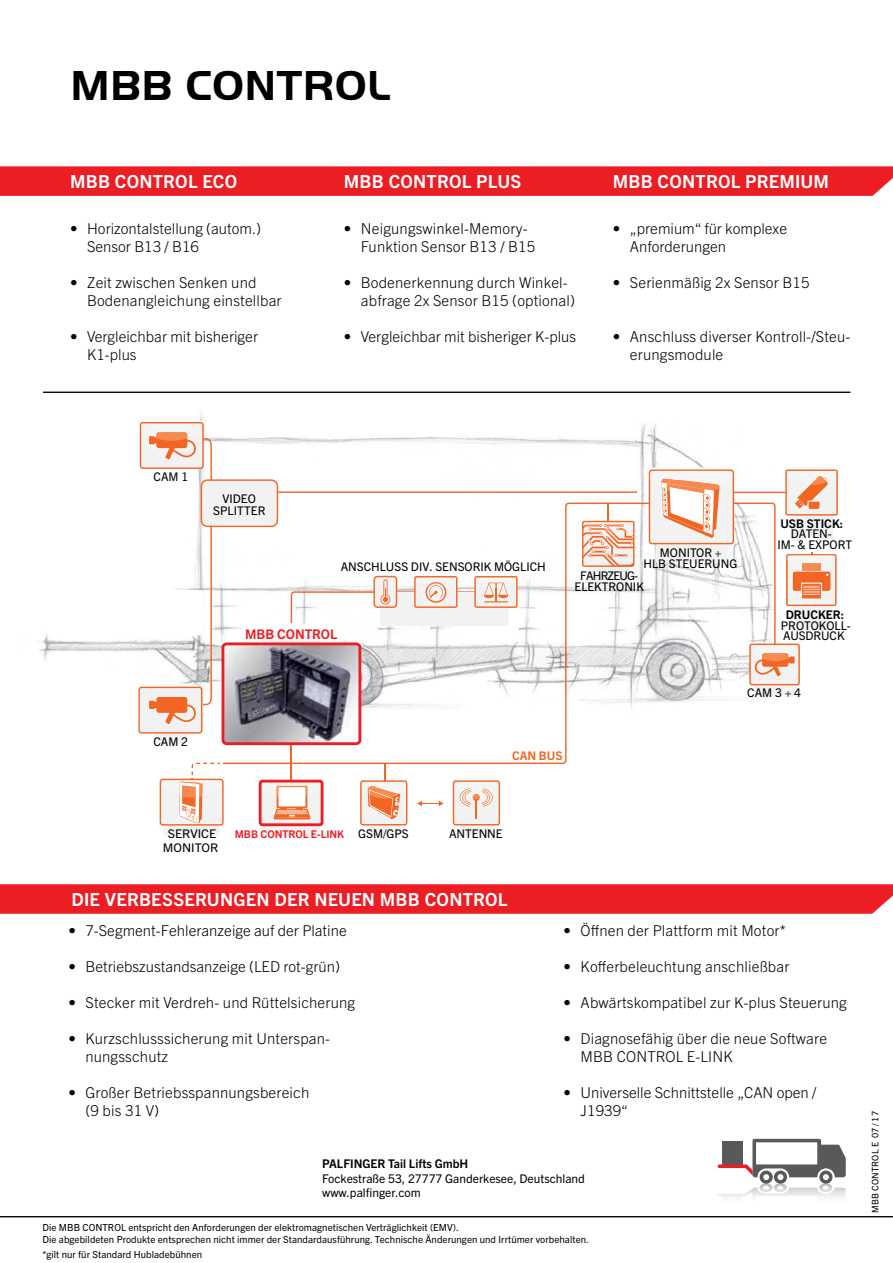
<style>
.page{position:relative;width:893px;height:1263px;background:#fff}
.page>*{position:absolute;margin:0;border:0;box-sizing:border-box;transform-origin:0 0}
.t1{font:700 43.5px "Palfinger Handel Gothic";letter-spacing:.02em;color:#000}
.t2{font:700 18px "Trade Gothic Next LT Pro";letter-spacing:.01em;color:#fff}
.t3{font:300 15px/18px "Trade Gothic Next LT Pro";letter-spacing:.01em;color:#000}
.t4{font:700 13.2px "Trade Gothic Next LT Pro";color:#ed1d24}
.t5{font:12px/14.4px "Trade Gothic Next LT Pro";color:#000}
.t6{font:700 12px "Trade Gothic Next LT Pro";color:#000}
.t7{font:12px/14.4px "Trade Gothic Next LT Pro";color:#000;text-align:center;scale:1.06 1}
.t8{font:700 12px "Trade Gothic Next LT Pro";color:#f26522}
.t9{font:700 10.65px "Trade Gothic Next LT Pro";color:#ed1d24}
.t10{font:9.75px/11.7px "Trade Gothic Next LT Pro";letter-spacing:.005em;color:#000}
.t11{font:9px "Trade Gothic Next LT Pro";letter-spacing:.02em;color:#000}
</style>
<div class="page">
<svg style="left:0;top:166px;width:893px;height:30px;background:#ed2229"></svg>
<img style="left:718px;top:1184px;width:127px;height:14px">
<svg style="left:718px;top:1139px;width:128px;height:45px"></svg>
<svg style="left:0;top:884px;width:893px;height:30px;background:#ed2229"></svg>
<hr style="left:0;top:1216px;width:893px;height:1px;background:#000">
<img style="left:39px;top:412px;width:716px;height:415px">
<div style="left:73px;top:427px;width:67px;height:27px;background:#fff"></div>
<div style="left:73px;top:694px;width:67px;height:27px;background:#fff"></div>
<hr style="left:291px;top:740px;width:1px;height:68px;background:#f26522">
<hr style="left:384px;top:763px;width:1px;height:45px;background:#f26522">
<div style="left:163px;top:805px;width:56px;height:31px;background:#f2f2f3;border-radius:3px"></div>
<svg style="left:161px;top:762px;width:63px;height:61px"></svg>
<div style="left:160px;top:779px;width:64px;height:46px;border:1px solid #f26522;border-radius:3px"></div>
<div style="left:140px;top:422px;width:64px;height:47px;border:1px solid #f26522;border-radius:3px"></div>
<div style="left:154px;top:724px;width:34px;height:20px;background:#f2f2f3;border-radius:3px"></div>
<div style="left:140px;top:687px;width:63px;height:46px;background:#f2f2f3;border-radius:3px"></div>
<svg style="left:81px;top:423px;width:132px;height:301px"></svg>
<img style="left:143px;top:592px;width:57px;height:4px">
<div style="left:138px;top:687px;width:64px;height:46px;border:1px solid #f26522;border-radius:2px"></div>
<svg style="left:200px;top:479px;width:453px;height:286px"></svg>
<div style="left:367px;top:816px;width:34px;height:20px;background:#f2f2f3;border-radius:3px"></div>
<div style="left:361px;top:781px;width:46px;height:44px;background:#f2f2f3;border-radius:2px"></div>
<svg style="left:367px;top:786px;width:34px;height:33px"></svg>
<div style="left:360px;top:780px;width:47px;height:45px;border:1px solid #f26522;border-radius:2px"></div>
<div style="left:460px;top:816px;width:34px;height:20px;background:#f2f2f3;border-radius:3px"></div>
<div style="left:453px;top:781px;width:46px;height:44px;background:#f2f2f3;border-radius:2px"></div>
<svg style="left:459px;top:788px;width:34px;height:31px"></svg>
<div style="left:453px;top:780px;width:47px;height:45px;border:1px solid #f26522;border-radius:2px"></div>
<div style="left:474px;top:576px;width:44px;height:32px;border:1px solid #f26522;border-radius:2px"></div>
<div style="left:262px;top:631px;width:57px;height:38px;background:#f2f2f3;border-radius:6px"></div>
<svg style="left:417px;top:801px;width:27px;height:5px"></svg>
<div style="left:587px;top:551px;width:42px;height:35px;background:#f2f2f3;border-radius:4px"></div>
<svg style="left:584px;top:523px;width:48px;height:42px"></svg>
<div style="left:582px;top:521px;width:52px;height:46px;border:1px solid #f26522;border-radius:2px"></div>
<svg style="left:290px;top:576px;width:227px;height:78px"></svg>
<svg style="left:649px;top:469px;width:188px;height:228px"></svg>
<div style="left:749px;top:644px;width:51px;height:41px;border:1px solid #f26522;border-radius:2px"></div>
<div style="left:260px;top:781px;width:62px;height:44px;background:#f2f2f3;border-radius:2px"></div>
<svg style="left:277px;top:786px;width:30px;height:22px"></svg>
<div style="left:278px;top:787px;width:27px;height:19px;background:#fff"></div>
<svg style="left:263px;top:808px;width:57px;height:28px"></svg>
<div style="left:289px;top:623px;width:6px;height:8px;background:#fff"></div>
<div style="left:295px;top:624px;width:23px;height:11px;background:#fff"></div>
<svg style="left:276px;top:785px;width:32px;height:14px"></svg>
<div style="left:259px;top:780px;width:64px;height:46px;border:3px solid #ed1d24;border-radius:2px"></div>
<img style="left:226px;top:646px;width:131px;height:95px">
<div style="left:222px;top:642px;width:139px;height:103px;border:3px solid #ed1d24;border-radius:4px"></div>
<div style="left:280px;top:532px;width:18px;height:20px;background:#fff"></div>
<div style="left:803px;top:537px;width:16px;height:14px;background:#fff"></div>
<hr style="left:43px;top:392px;width:807px;height:1px;background:#000">
<h1 class="t1" style="left:71px;top:61px;width:321px">MBB CONTROL</h1>
<p class="t2" style="left:70px;top:169px;width:169px">MBB CONTROL ECO</p>
<p class="t2" style="left:344px;top:169px;width:179px">MBB CONTROL PLUS</p>
<p class="t2" style="left:613px;top:169px;width:215px">MBB CONTROL PREM IUM</p>
<p class="t3" style="left:87px;top:219px;width:176px;text-indent:-17px">• Horizontalstellung (autom.)<br>Sensor B13 / B16</p>
<p class="t3" style="left:87px;top:273px;width:196px;text-indent:-17px">• Zeit zwischen Senken und<br>Bodenangleichung einstellbar</p>
<p class="t3" style="left:87px;top:327px;width:172px;text-indent:-17px">• Vergleichbar mit bisheriger<br>K1-plus</p>
<p class="t3" style="left:361px;top:219px;width:176px;text-indent:-17px">• Neigungswinkel-Memory-<br>Funktion Sensor B13 / B15</p>
<p class="t3" style="left:361px;top:273px;width:215px;text-indent:-17px">• Bodenerkennung durch Winkel&shy;abfrage 2x Sensor B15 (optional)</p>
<p class="t3" style="left:344px;top:327px;width:234px">• Vergleichbar mit bisheriger K-plus</p>
<p class="t3" style="left:630px;top:219px;width:159px;text-indent:-17px">• „premium“ für komplexe<br>Anforderungen</p>
<p class="t3" style="left:613px;top:273px;width:198px">• Serienmäßig 2x Sensor B15</p>
<p class="t3" style="left:630px;top:327px;width:222px;text-indent:-17px">• Anschluss diverser Kontroll-/Steu&shy;erungsmodule</p>
<p class="t5" style="left:154px;top:469px;width:36px">CAM 1</p>
<p class="t5" style="left:153px;top:733px;width:36px">CAM 2</p>
<p class="t5" style="left:223px;top:491px;width:35px">VIDEO</p>
<p class="t5" style="left:213px;top:503px;width:54px">SPLITTER</p>
<p class="t5" style="left:341px;top:558px;width:207px">ANSCHLUSS DIV. SENSORIK MÖGLICH</p>
<p class="t4" style="left:245px;top:625px;width:94px">MBB CONTROL</p>
<p class="t5" style="left:643px;top:546px;width:95px;line-height:10.8px;text-align:center">MONITOR +<br>HLB STEUERUNG</p>
<p class="t5" style="left:574px;top:569px;width:71px;line-height:11.2px;text-align:center">FAHRZEUG-<br>ELEKTRONIK</p>
<p class="t6" style="left:780px;top:515px;width:64px">USB STICK:</p>
<p class="t5" style="left:791px;top:526px;width:42px">DATEN-</p>
<p class="t5" style="left:777px;top:537px;width:76px">IM- &amp; EXPORT</p>
<p class="t6" style="left:786px;top:606px;width:60px">DRUCKER:</p>
<p class="t5" style="left:781px;top:620px;width:71px;line-height:10.4px">PROTOKOLL-<br>AUSDRUCK</p>
<p class="t5" style="left:747px;top:685px;width:55px">CAM 3 + 4</p>
<p class="t8" style="left:512px;top:747px;width:52px">CAN BUS</p>
<p class="t7" style="left:163px;top:825px;width:54px">SERVICE<br>MONITOR</p>
<p class="t9" style="left:235px;top:827px;width:111px">MBB CONTROL E-LINK</p>
<p class="t5" style="left:358px;top:825px;width:52px">GSM/GPS</p>
<p class="t5" style="left:449px;top:825px;width:55px">ANTENNE</p>
<p class="t2" style="left:71px;top:887px;width:437px">DIE VERBESSERUNGEN DER NEUEN MBB CONTROL</p>
<p class="t3" style="left:68px;top:921px;width:280px">• 7-Segment-Fehleranzeige auf der Platine</p>
<p class="t3" style="left:68px;top:957px;width:273px">• Betriebszustandsanzeige (LED rot-grün)</p>
<p class="t3" style="left:68px;top:993px;width:288px">• Stecker mit Verdreh- und Rüttelsicherung</p>
<p class="t3" style="left:85px;top:1029px;width:246px;text-indent:-17px">• Kurzschlusssicherung mit Unterspan&shy;nungsschutz</p>
<p class="t3" style="left:85px;top:1083px;width:225px;text-indent:-17px">• Großer Betriebsspannungsbereich (9 bis 31 V)</p>
<p class="t3" style="left:564px;top:921px;width:224px">• Öffnen der Plattform mit Motor*</p>
<p class="t3" style="left:564px;top:957px;width:227px">• Kofferbeleuchtung anschließbar</p>
<p class="t3" style="left:564px;top:993px;width:285px">• Abwärtskompatibel zur K-plus Steuerung</p>
<p class="t3" style="left:581px;top:1029px;width:248px;text-indent:-17px">• Diagnosefähig über die neue Software<br>MBB CONTROL E-LINK</p>
<p class="t3" style="left:581px;top:1083px;width:237px;text-indent:-17px">• Universelle Schnittstelle „CAN open /<br>J1939“</p>
<p class="t6" style="left:322px;top:1155px;width:148px">PALFINGER TAIL LIFTS GMBH</p>
<p class="t5" style="left:322px;top:1170px;width:264px">Fockestraße 53, 27777 Ganderkesee, Deutschland www.palfinger.com</p>
<p class="t10" style="left:43px;top:1221px;width:548px">Die MBB CONTROL entspricht den Anforderungen der elektromagnetischen Verträglichkeit (EMV).<br>Die abgebildeten Produkte entsprechen nicht immer der Standardausführung. Technische Änderungen und Irrtümer vorbehalten.</p>
<p class="t10" style="left:43px;top:1248px;width:161px">*gilt nur für Standard Hubladebühnen</p>
<p class="t11" style="left:869px;top:1213px;width:104px;rotate:-90deg">MBB CONTROL E 07 / 17</p>
</div>
